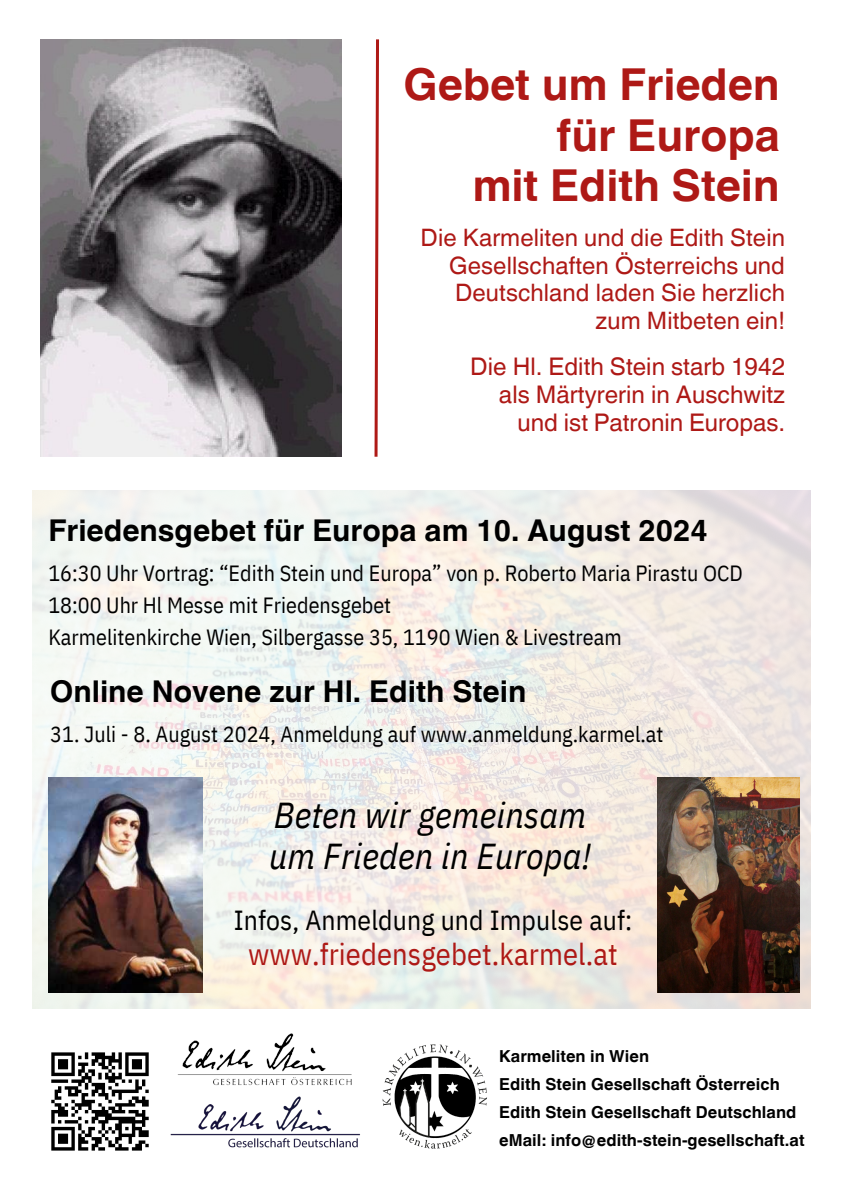
<style>
.page{position:relative;width:842px;height:1191px;background:#fff}
.page>*{position:absolute;margin:0;border:0;box-sizing:border-box;transform-origin:0 0}
.t1{font:700 44px/50.2px "Helvetica World";color:#ae1916;text-align:right}
.t2{font:italic 36px/40.5px "IBM Plex Sans Cond";letter-spacing:.005em;color:#000}
.t3{font:30.4px "IBM Plex Sans Cond";letter-spacing:.005em;color:#ae1916}
.t4{font:700 30px "Helvetica World";color:#000}
.t5{font:27.5px "IBM Plex Sans Cond";letter-spacing:.005em;color:#000}
.t6{font:24.3px/27.8px "Helvetica World";color:#ae1916;text-align:right}
.t7{font:24px/27.8px "Helvetica World";letter-spacing:.005em;color:#ae1916;text-align:right}
.t8{font:22px/32.2px "IBM Plex Sans Cond";color:#000}
.t9{font:700 16.5px/28px "Helvetica World";letter-spacing:.005em;color:#000}
</style>
<div class="page">
<img style="left:40px;top:39px;width:302px;height:417px">
<img style="left:32px;top:490px;width:778px;height:518px">
<img style="left:657px;top:777px;width:142px;height:215px">
<img style="left:48px;top:777px;width:155px;height:214px">
<img style="left:170px;top:1096px;width:190px;height:50px">
<img style="left:177px;top:1033px;width:175px;height:53px">
<svg style="left:374px;top:39px;width:5px;height:418px"></svg>
<img style="left:51px;top:1052px;width:98px;height:99px">
<img style="left:382px;top:1044px;width:105px;height:105px">
<h3 class="t1" style="left:403px;top:55px;width:378px">Gebet um Frieden für Europa<br>mit Edith Stein</h3>
<h5 class="t7" style="left:421px;top:223px;width:366px">Die Karmeliten und die Edith Stein<br>Gesellschaften Österreichs und<br>Deutschland laden Sie herzlich zum Mitbeten ein!</h5>
<p class="t6" style="left:470px;top:352px;width:316px">Die Hl. Edith Stein starb 1942 als Märtyrerin in Auschwitz und ist Patronin Europas.</p>
<p class="t4" style="left:48px;top:505px;width:661px">Friedensgebet für Europa am 10. August 2024</p>
<p class="t8" style="left:48px;top:556px;width:696px">16:30 Uhr Vortrag: “Edith Stein und Europa” von p. Roberto Maria Pirastu OCD<br>18:00 Uhr Hl Messe mit Friedensgebet<br>Karmelitenkirche Wien, Silbergasse 35, 1190 Wien &amp; Livestream</p>
<p class="t4" style="left:50px;top:666px;width:478px">Online Novene zur Hl. Edith Stein</p>
<h4 class="t8" style="left:50px;top:717px;width:615px">31. Juli - 8. August 2024, Anmeldung auf www.anmeldung.karmel.at</h4>
<h4 class="t2" style="left:269px;top:794px;width:323px">Beten wir gemeinsam um Frieden in Europa!</h4>
<p class="t5" style="left:234px;top:901px;width:400px">Infos, Anmeldung und Impulse auf:</p>
<p class="t3" style="left:248px;top:933px;width:371px">www.friedensgebet.karmel.at</p>
<p class="t9" style="left:499px;top:1040px;width:151px">Karmeliten in Wien</p>
<h2 class="t9" style="left:499px;top:1068px;width:307px">Edith Stein Gesellschaft Österreich<br>Edith Stein Gesellschaft Deutschland eMail: info@edith-stein-gesellschaft.at</h2>
</div>
